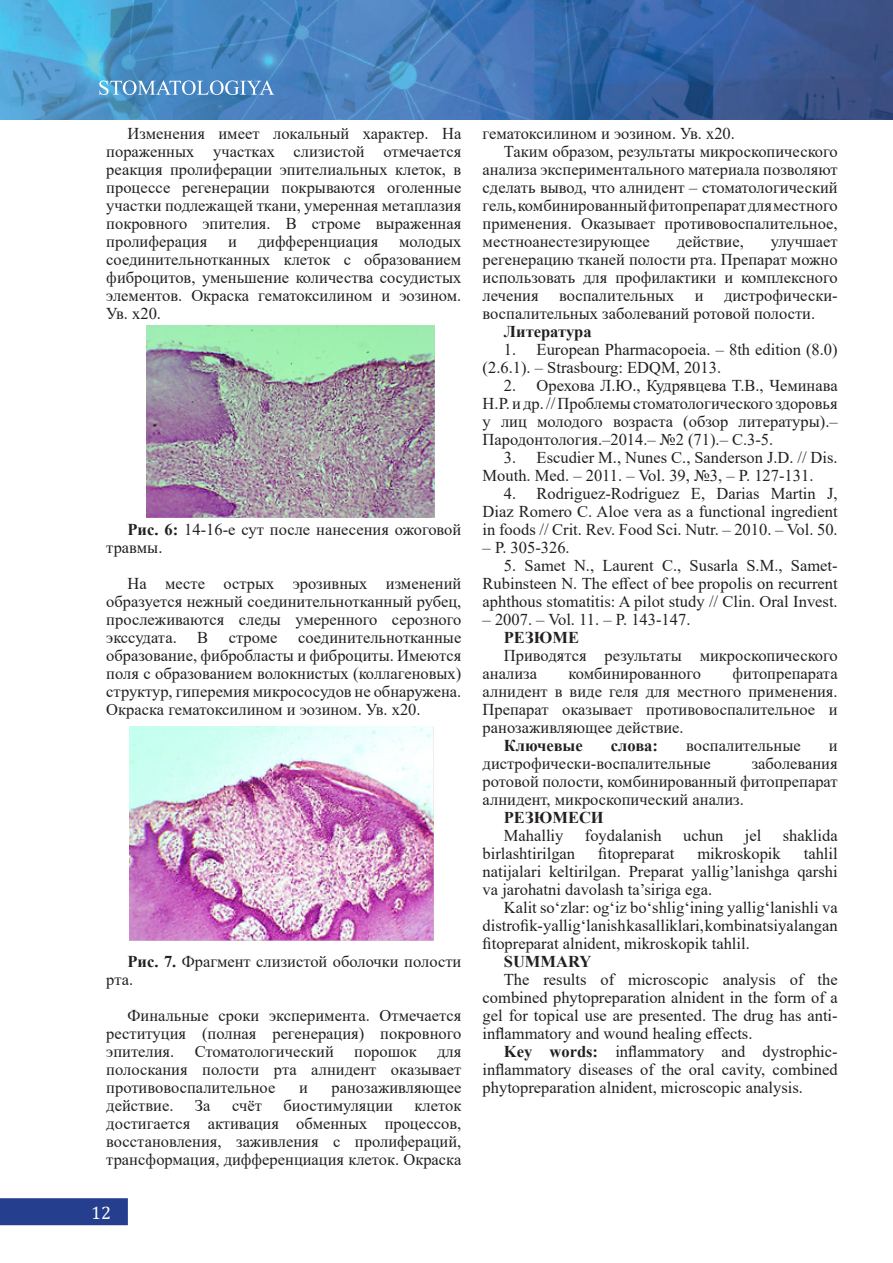
<style>
.page{position:relative;width:893px;height:1263px;background:#fff}
.page>*{position:absolute;margin:0;border:0;box-sizing:border-box;transform-origin:0 0}
.t1{font:18px "Cambria";color:#fff}
.t2{font:16.5px/18px "Times New Roman";color:#231f20;text-align:justify}
.t3{font:700 16.5px "Times New Roman";color:#231f20}
.s1{font-weight:700}
</style>
<div class="page">
<img style="left:0;top:0;width:893px;height:120px">
<div style="left:0;top:1199px;width:127px;height:25px;background:#253f8e"></div>
<div style="left:0;top:1198px;width:128px;height:27px;border:2px solid #253f8e"></div>
<svg style="left:99px;top:80px;width:175px;height:15px;background:#75a7d2"></svg>
<img style="left:147px;top:325px;width:288px;height:193px">
<img style="left:130px;top:726px;width:304px;height:215px">
<p class="t2" style="left:106px;top:124px;width:357px;text-indent:21px">Изменения имеет локальный характер. На пораженных участках слизистой отмечается реакция пролиферации эпителиальных клеток, в процессе регенерации покрываются оголенные участки подлежащей ткани, умеренная метаплазия покровного эпителия. В строме выраженная пролиферация</p>
<p class="t2" style="left:228px;top:232px;width:10px">и</p>
<p class="t2" style="left:258px;top:232px;width:122px">дифференциация</p>
<p class="t2" style="left:106px;top:232px;width:357px;text-indent:293px">молодых соединительнотканных клеток с образованием фиброцитов, уменьшение количества сосудистых элементов. Окраска гематоксилином и эозином.<br>Ув. х20.</p>
<p class="t2" style="left:106px;top:520px;width:357px;text-indent:21px"><span class="s1">Рис. 6:</span> 14-16-е сут после нанесения ожоговой травмы.</p>
<p class="t2" style="left:106px;top:574px;width:357px;text-indent:21px">На месте острых эрозивных изменений образуется нежный соединительнотканный рубец, прослеживаются следы умеренного серозного экссудата. В строме соединительнотканные образование, фибробласты и фиброциты. Имеются поля с образованием волокнистых (коллагеновых) структур, гиперемия микрососудов не обнаружена.<br>Окраска гематоксилином и эозином. Ув. х20.</p>
<p class="t2" style="left:106px;top:952px;width:357px;text-indent:21px"><span class="s1">Рис. 7.</span> Фрагмент слизистой оболочки полости рта.</p>
<p class="t2" style="left:106px;top:1006px;width:357px;text-indent:21px">Финальные сроки эксперимента. Отмечается реституция (полная регенерация) покровного эпителия. Стоматологический порошок для полоскания полости рта алнидент оказывает противовоспалительное</p>
<p class="t2" style="left:299px;top:1078px;width:10px">и</p>
<p class="t2" style="left:332px;top:1078px;width:131px">ранозаживляющее</p>
<p class="t2" style="left:106px;top:1096px;width:69px">действие.</p>
<p class="t2" style="left:195px;top:1096px;width:17px">За</p>
<p class="t2" style="left:232px;top:1096px;width:31px">счёт</p>
<p class="t2" style="left:283px;top:1096px;width:111px">биостимуляции</p>
<p class="t2" style="left:106px;top:1096px;width:357px;text-indent:308px">клеток достигается активация обменных процессов, восстановления, заживления с пролифераций, трансформация, дифференциация клеток. Окраска</p>
<p class="t1" style="left:91px;top:1202px;width:21px">12</p>
<p class="t2" style="left:483px;top:124px;width:254px">гематоксилином и эозином. Ув. х20.</p>
<p class="t2" style="left:483px;top:142px;width:357px;text-indent:21px">Таким образом, результаты микроскопического анализа экспериментального материала позволяют сделать вывод, что алнидент – стоматологический гель, комбинированный фитопрепарат для местного применения. Оказывает противовоспалительное, местноанестезирующее</p>
<p class="t2" style="left:677px;top:232px;width:69px">действие,</p>
<p class="t2" style="left:483px;top:232px;width:357px;text-indent:288px">улучшает регенерацию тканей полости рта. Препарат можно использовать для профилактики и комплексного лечения воспалительных и дистрофически&shy;воспалительных заболеваний ротовой полости.</p>
<p class="t3" style="left:504px;top:320px;width:89px">Литература</p>
<p class="t2" style="left:483px;top:340px;width:357px;text-indent:21px">1. European Pharmacopoeia. – 8th edition (8.0) (2.6.1). – Strasbourg: EDQM, 2013.</p>
<p class="t2" style="left:483px;top:376px;width:357px;text-indent:21px">2. Орехова Л.Ю., Кудрявцева Т.В., Чеминава Н.Р. и др. // Проблемы стоматологического здоровья у лиц молодого возраста (обзор литературы).– Пародонтология.–2014.– №2 (71).– С.3-5.</p>
<p class="t2" style="left:483px;top:448px;width:357px;text-indent:21px">3. Escudier M., Nunes C., Sanderson J.D. // Dis.<br>Mouth. Med. – 2011. – Vol. 39, №3, – P. 127-131.</p>
<p class="t2" style="left:483px;top:484px;width:357px;text-indent:21px">4. Rodriguez-Rodriguez E, Darias Martin J, Diaz Romero C. Aloe vera as a functional ingredient in foods // Crit. Rev. Food Sci. Nutr. – 2010. – Vol. 50.</p>
<p class="t2" style="left:483px;top:538px;width:89px">– P. 305-326.</p>
<p class="t2" style="left:483px;top:556px;width:357px;text-indent:21px">5. Samet N., Laurent C., Susarla S.M., Samet-Rubinsteen N. The effect of bee propolis on recurrent aphthous stomatitis: A pilot study // Clin. Oral Invest.</p>
<p class="t2" style="left:483px;top:610px;width:209px">– 2007. – Vol. 11. – P. 143-147.</p>
<p class="t3" style="left:504px;top:626px;width:77px">РЕЗЮМЕ</p>
<p class="t2" style="left:483px;top:646px;width:357px;text-indent:21px">Приводятся результаты микроскопического анализа</p>
<p class="t2" style="left:483px;top:664px;width:357px;text-indent:250px">фитопрепарата алнидент в виде геля для местного применения.<br>Препарат оказывает противовоспалительное и ранозаживляющее действие.</p>
<p class="t3" style="left:504px;top:734px;width:80px">Ключевые</p>
<p class="t3" style="left:611px;top:734px;width:49px">слова:</p>
<p class="t2" style="left:686px;top:736px;width:116px">воспалительные</p>
<p class="t2" style="left:829px;top:736px;width:10px">и</p>
<p class="t2" style="left:483px;top:754px;width:230px">дистрофически-воспалительные</p>
<p class="t2" style="left:569px;top:664px;width:134px">комбинированного</p>
<p class="t2" style="left:483px;top:754px;width:357px;text-indent:269px">заболевания ротовой полости, комбинированный фитопрепарат алнидент, микроскопический анализ.</p>
<p class="t3" style="left:504px;top:806px;width:101px">РЕЗЮМЕСИ</p>
<p class="t2" style="left:504px;top:826px;width:61px">Mahalliy</p>
<p class="t2" style="left:585px;top:826px;width:78px">foydalanish</p>
<p class="t2" style="left:683px;top:826px;width:42px">uchun</p>
<p class="t2" style="left:745px;top:826px;width:18px">jel</p>
<p class="t2" style="left:783px;top:826px;width:56px">shaklida</p>
<p class="t2" style="left:483px;top:844px;width:94px">birlashtirilgan</p>
<p class="t2" style="left:598px;top:844px;width:78px">fitopreparat</p>
<p class="t2" style="left:697px;top:844px;width:85px">mikroskopik</p>
<p class="t2" style="left:483px;top:844px;width:357px;text-indent:321px">tahlil natijalari keltirilgan. Preparat yallig’lanishga qarshi va jarohatni davolash ta’siriga ega.</p>
<p class="t2" style="left:483px;top:898px;width:357px;text-indent:21px">Kalit so‘zlar: og‘iz bo‘shlig‘ining yallig‘lanishli va distrofik-yallig‘lanish kasalliklari, kombinatsiyalangan fitopreparat alnident, mikroskopik tahlil.</p>
<p class="t3" style="left:504px;top:950px;width:89px">SUMMARY</p>
<p class="t2" style="left:483px;top:970px;width:357px;text-indent:21px">The results of microscopic analysis of the combined phytopreparation alnident in the form of a gel for topical use are presented. The drug has anti&shy;inflammatory and wound healing effects.</p>
<p class="t2" style="left:483px;top:1042px;width:357px;text-indent:21px"><span class="s1">Key words:</span> inflammatory and dystrophic&shy;inflammatory diseases of the oral cavity, combined phytopreparation alnident, microscopic analysis.</p>
</div>
